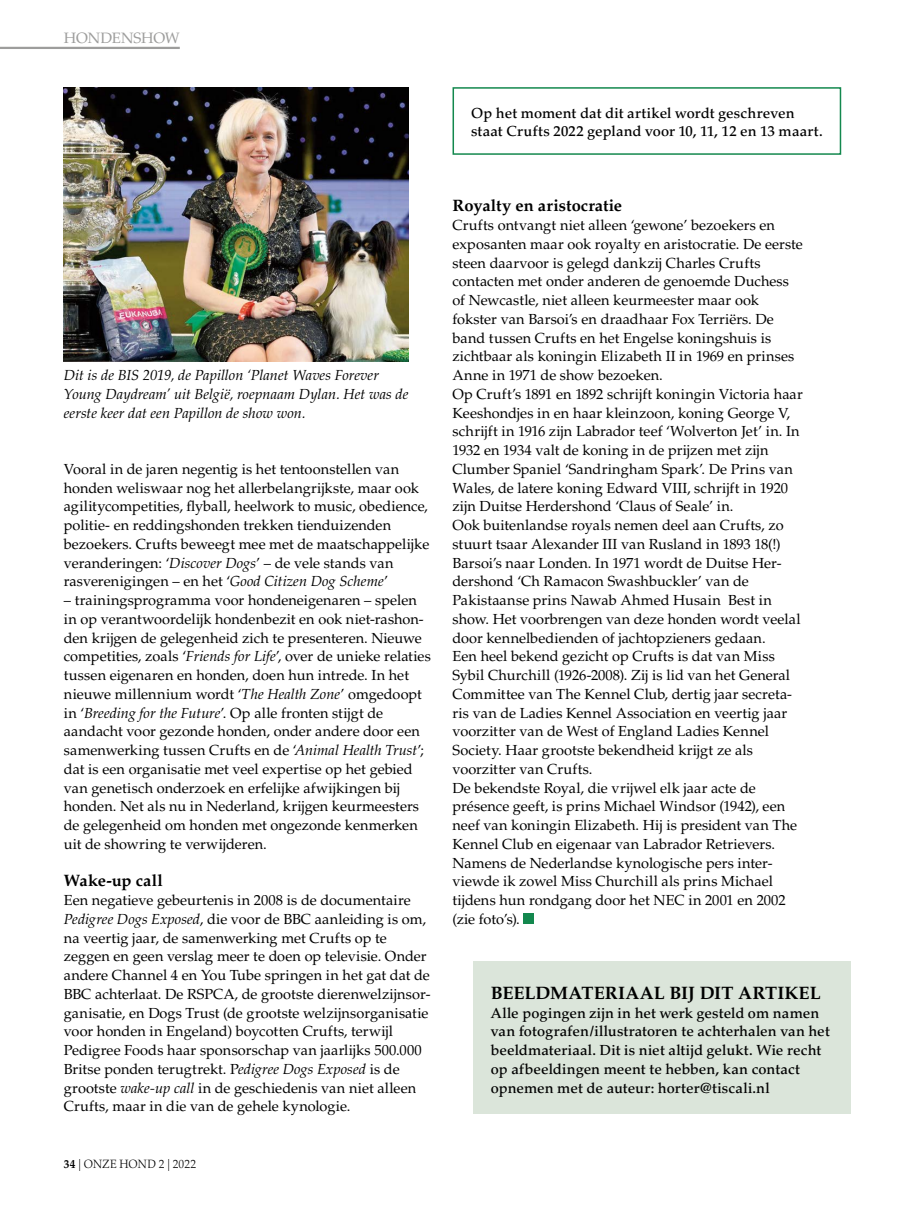
<style>
.page{position:relative;width:915px;height:1212px;background:#fff}
.page>*{position:absolute;margin:0;border:0;box-sizing:border-box;transform-origin:0 0}
.t1{font:700 18px "Palatino LT Std";letter-spacing:.005em;color:#000}
.t2{font:700 16.5px "Palatino LT Std";letter-spacing:.005em;color:#000}
.t3{font:15px "Palatino LT Std";letter-spacing:-.01em;color:#9d9d9c}
.t4{font:14.55px/18.8px "Palatino LT Std";color:#000}
.t5{font:500 14.55px/18.8px "Palatino LT Std";letter-spacing:.005em;color:#000}
.t6{font:italic 14.55px/18.8px "Palatino LT Std";color:#000}
.t7{font:300 12px "Palatino LT Std";letter-spacing:.015em;color:#000;scale:.95 1}
.s1{font-style:italic}
.s2{font-weight:700}
</style>
<div class="page">
<div style="left:523px;top:914px;width:10px;height:10px;background:#13884e"></div>
<div style="left:473px;top:961px;width:377px;height:153px;background:#dbe5da"></div>
<img style="left:64px;top:87px;width:344px;height:274px">
<div style="left:452px;top:87px;width:388px;height:68px;border:2px solid #13884e"></div>
<hr style="left:0;top:47px;width:180px;height:2px;background:#9d9d9c">
<p class="t3" style="left:64px;top:29px;width:118px">HONDENSHOW</p>
<p class="t5" style="left:471px;top:103px;width:353px">Op het moment dat dit artikel wordt geschreven staat Crufts 2022 gepland voor 10, 11, 12 en 13 maart.</p>
<p class="t6" style="left:64px;top:366px;width:346px">Dit is de BIS 2019, de Papillon ‘Planet Waves Forever<br>Young Daydream’ uit België, roepnaam Dylan. Het was de eerste keer dat een Papillon de show won.</p>
<p class="t4" style="left:64px;top:460px;width:367px">Vooral in de jaren negentig is het tentoonstellen van honden weliswaar nog het allerbelangrijkste, maar ook agilitycompetities, flyball, heelwork to music, obedience, politie- en reddingshonden trekken tienduizenden bezoekers. Crufts beweegt mee met de maatschappelijke veranderingen: ‘<span class="s1">Discover Dogs</span>’ – de vele stands van rasverenigingen – en het ‘<span class="s1">Good Citizen Dog Scheme</span>’</p>
<p class="t4" style="left:64px;top:591px;width:368px">– trainingsprogramma voor hondeneigenaren – spelen in op verantwoordelijk hondenbezit en ook niet-rashon&shy;den krijgen de gelegenheid zich te presenteren. Nieuwe competities, zoals ‘<span class="s1">Friends for Life</span>’, over de unieke relaties tussen eigenaren en honden, doen hun intrede. In het nieuwe millennium wordt ‘<span class="s1">The Health Zone</span>’ omgedoopt in ‘<span class="s1">Breeding for the Future</span>’. Op alle fronten stijgt de aandacht voor gezonde honden, onder andere door een samenwerking tussen Crufts en de ‘<span class="s1">Animal Health Trust</span>’; dat is een organisatie met veel expertise op het gebied van genetisch onderzoek en erfelijke afwijkingen bij honden. Net als nu in Nederland, krijgen keurmeesters de gelegenheid om honden met ongezonde kenmerken uit de showring te verwijderen.</p>
<p class="t2" style="left:64px;top:871px;width:101px">Wake-up call</p>
<p class="t4" style="left:64px;top:891px;width:368px">Een negatieve gebeurtenis in 2008 is de documentaire <span class="s1">Pedigree Dogs Exposed</span>, die voor de BBC aanleiding is om, na veertig jaar, de samenwerking met Crufts op te zeggen en geen verslag meer te doen op televisie. Onder andere Channel 4 en You Tube springen in het gat dat de BBC achterlaat. De RSPCA, de grootste dierenwelzijnsor&shy;ganisatie, en Dogs Trust (de grootste welzijnsorganisatie voor honden in Engeland) boycotten Crufts, terwijl Pedigree Foods haar sponsorschap van jaarlijks 500.000<br>Britse ponden terugtrekt. P<span class="s1">edigree Dogs Exposed</span> is de grootste <span class="s1">wake-up call</span> in de geschiedenis van niet alleen Crufts, maar in die van de gehele kynologie.</p>
<p class="t7" style="left:64px;top:1157px;width:141px"><span class="s2">34</span> | ONZE HOND 2 | 2022</p>
<p class="t2" style="left:452px;top:196px;width:171px">Royalty en aristocratie</p>
<p class="t4" style="left:452px;top:216px;width:352px">Crufts ontvangt niet alleen ‘gewone’ bezoekers en exposanten maar ook royalty en aristocratie. De eerste steen daarvoor is gelegd dankzij Charles Crufts contacten met onder anderen de genoemde Duchess of Newcastle, niet alleen keurmeester maar ook fokster van Barsoi’s en draadhaar Fox Terriërs. De band tussen Crufts en het Engelse koningshuis is zichtbaar als koningin Elizabeth II in 1969 en prinses Anne in 1971 de show bezoeken.<br>Op Cruft’s 1891 en 1892 schrijft koningin Victoria haar Keeshondjes in en haar kleinzoon, koning George V, schrijft in 1916 zijn Labrador teef ‘Wolverton Jet’ in. In 1932 en 1934 valt de koning in de prijzen met zijn Clumber Spaniel ‘Sandringham Spark’. De Prins van Wales, de latere koning Edward VIII, schrijft in 1920 zijn Duitse Herdershond ‘Claus of Seale’ in.<br>Ook buitenlandse royals nemen deel aan Crufts, zo stuurt tsaar Alexander III van Rusland in 1893 18(!)<br>Barsoi’s naar Londen. In 1971 wordt de Duitse Her&shy;dershond ‘Ch Ramacon Swashbuckler’ van de Pakistaanse prins Nawab Ahmed Husain Best in show. Het voorbrengen van deze honden wordt veelal door kennelbedienden of jachtopzieners gedaan.<br>Een heel bekend gezicht op Crufts is dat van Miss Sybil Churchill (1926-2008). Zij is lid van het General Committee van The Kennel Club, dertig jaar secreta&shy;ris van de Ladies Kennel Association en veertig jaar voorzitter van de West of England Ladies Kennel Society. Haar grootste bekendheid krijgt ze als voorzitter van Crufts.<br>De bekendste Royal, die vrijwel elk jaar acte de présence geeft, is prins Michael Windsor (1942), een neef van koningin Elizabeth. Hij is president van The Kennel Club en eigenaar van Labrador Retrievers.<br>Namens de Nederlandse kynologische pers inter&shy;viewde ik zowel Miss Churchill als prins Michael tijdens hun rondgang door het NEC in 2001 en 2002 (zie foto’s).</p>
<p class="t1" style="left:490px;top:982px;width:331px">BEELDMATERIAAL BIJ DIT ARTIKEL</p>
<p class="t5" style="left:490px;top:1003px;width:340px">Alle pogingen zijn in het werk gesteld om namen van fotografen/illustratoren te achterhalen van het beeldmateriaal. Dit is niet altijd gelukt. Wie recht op afbeeldingen meent te hebben, kan contact opnemen met de auteur: horter@tiscali.nl</p>
</div>
